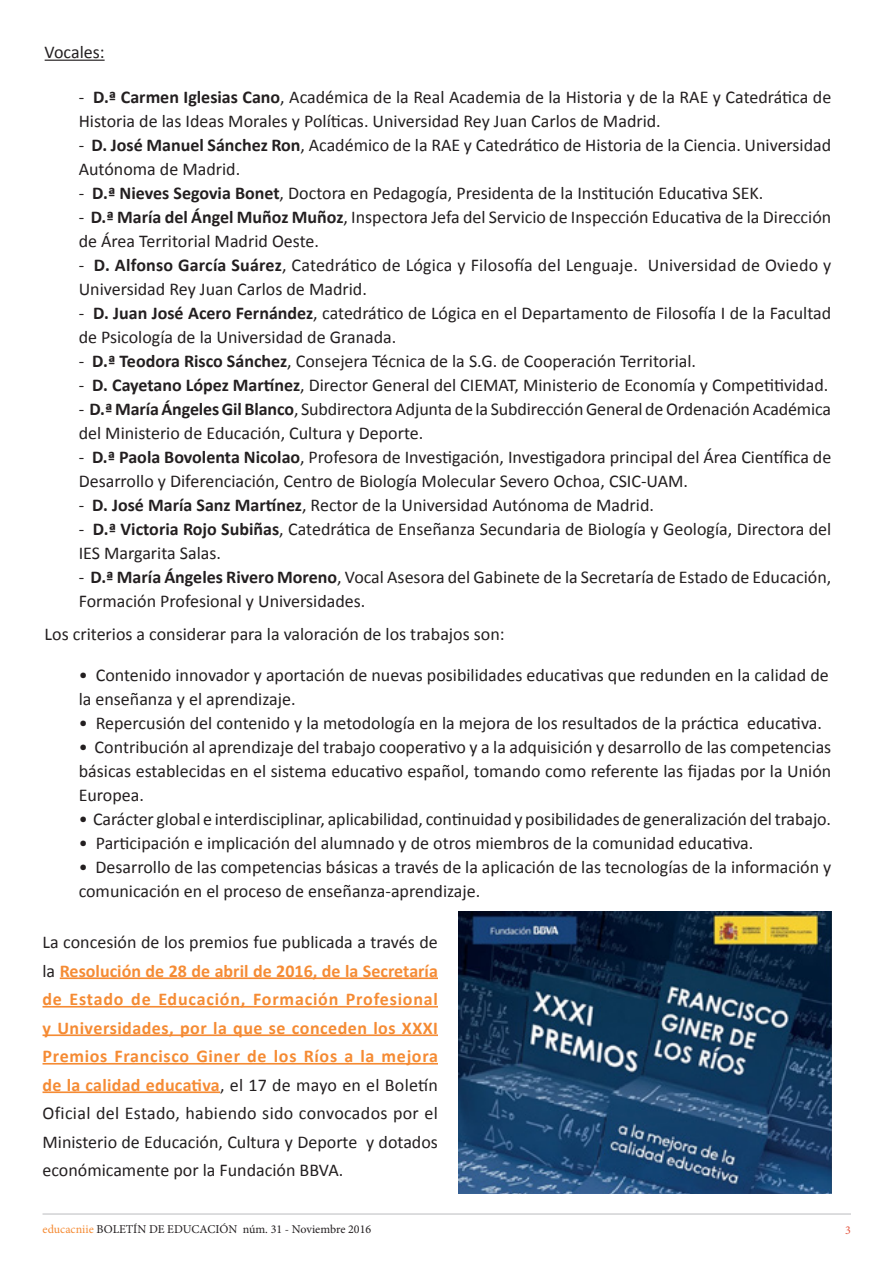
<style>
.page{position:relative;width:893px;height:1263px;background:#fff}
.page>*{position:absolute;margin:0;border:0;box-sizing:border-box;transform-origin:0 0}
.t1{font:18px/24px "Calibri";color:#231f20}
.t2{font:12px "Minion Pro";color:#231f20}
.t3{font:12px "Minion Pro";color:#e55842}
.s1{font-weight:700}
.s2{font-weight:700;color:#f58b34}
.s3{color:#f58b34}
</style>
<div class="page">
<hr style="left:43px;top:1213px;width:808px;height:2px;background:#d1d2d4">
<hr style="left:45px;top:60px;width:60px;height:1px;background:#231f20">
<hr style="left:60px;top:977px;width:378px;height:2px;background:#f58b34">
<hr style="left:43px;top:1006px;width:395px;height:1px;background:#f58b34">
<hr style="left:43px;top:1034px;width:395px;height:2px;background:#f58b34">
<hr style="left:43px;top:1063px;width:395px;height:1px;background:#f58b34">
<hr style="left:43px;top:1091px;width:177px;height:2px;background:#f58b34">
<img style="left:459px;top:912px;width:372px;height:282px">
<p class="t1" style="left:45px;top:40px;width:61px">Vocales:</p>
<p class="t1" style="left:79px;top:85px;width:754px">- <span class="s1">D.ª Carmen Iglesias Cano</span>, Académica de la Real Academia de la Historia y de la RAE y Catedrática de<br>Historia de las Ideas Morales y Políticas. Universidad Rey Juan Carlos de Madrid.</p>
<p class="t1" style="left:79px;top:133px;width:754px">- <span class="s1">D. José Manuel Sánchez Ron</span>, Académico de la RAE y Catedrático de Historia de la Ciencia. Universidad<br>Autónoma de Madrid.</p>
<p class="t1" style="left:79px;top:181px;width:686px">- <span class="s1">D.ª Nieves Segovia Bonet</span>, Doctora en Pedagogía, Presidenta de la Institución Educativa SEK.</p>
<p class="t1" style="left:79px;top:205px;width:754px">- <span class="s1">D.ª María del Ángel Muñoz Muñoz</span>, Inspectora Jefa del Servicio de Inspección Educativa de la Dirección de Área Territorial Madrid Oeste.</p>
<p class="t1" style="left:79px;top:253px;width:754px">- <span class="s1">D. Alfonso García Suárez</span>, Catedrático de Lógica y Filosofía del Lenguaje. Universidad de Oviedo y<br>Universidad Rey Juan Carlos de Madrid.</p>
<p class="t1" style="left:79px;top:301px;width:754px">- <span class="s1">D. Juan José Acero Fernández</span>, catedrático de Lógica en el Departamento de Filosofía I de la Facultad de Psicología de la Universidad de Granada.</p>
<p class="t1" style="left:79px;top:349px;width:619px">- <span class="s1">D.ª Teodora Risco Sánchez</span>, Consejera Técnica de la S.G. de Cooperación Territorial.</p>
<p class="t1" style="left:79px;top:373px;width:751px">- <span class="s1">D. Cayetano López Martínez</span>, Director General del CIEMAT, Ministerio de Economía y Competitividad.</p>
<p class="t1" style="left:79px;top:397px;width:754px">- <span class="s1">D.ª María Ángeles Gil Blanco</span>, Subdirectora Adjunta de la Subdirección General de Ordenación Académica del Ministerio de Educación, Cultura y Deporte.</p>
<p class="t1" style="left:79px;top:445px;width:754px">- <span class="s1">D.ª Paola Bovolenta Nicolao</span>, Profesora de Investigación, Investigadora principal del Área Científica de<br>Desarrollo y Diferenciación, Centro de Biología Molecular Severo Ochoa, CSIC-UAM.</p>
<p class="t1" style="left:79px;top:493px;width:577px">- <span class="s1">D. José María Sanz Martínez</span>, Rector de la Universidad Autónoma de Madrid.</p>
<p class="t1" style="left:79px;top:517px;width:754px">- <span class="s1">D.ª Victoria Rojo Subiñas</span>, Catedrática de Enseñanza Secundaria de Biología y Geología, Directora del<br>IES Margarita Salas.</p>
<p class="t1" style="left:79px;top:565px;width:754px">- <span class="s1">D.ª María Ángeles Rivero Moreno</span>, Vocal Asesora del Gabinete de la Secretaría de Estado de Educación,<br>Formación Profesional y Universidades.</p>
<p class="t1" style="left:45px;top:622px;width:461px">Los criterios a considerar para la valoración de los trabajos son:</p>
<p class="t1" style="left:79px;top:663px;width:752px">• Contenido innovador y aportación de nuevas posibilidades educativas que redunden en la calidad de la enseñanza y el aprendizaje.</p>
<p class="t1" style="left:79px;top:711px;width:745px">• Repercusión del contenido y la metodología en la mejora de los resultados de la práctica educativa.</p>
<p class="t1" style="left:79px;top:735px;width:754px;text-align:justify">• Contribución al aprendizaje del trabajo cooperativo y a la adquisición y desarrollo de las competencias básicas establecidas en el sistema educativo español, tomando como referente las fijadas por la Unión Europea.</p>
<p class="t1" style="left:79px;top:807px;width:754px">• Carácter global e interdisciplinar, aplicabilidad, continuidad y posibilidades de generalización del trabajo.</p>
<p class="t1" style="left:79px;top:831px;width:676px">• Participación e implicación del alumnado y de otros miembros de la comunidad educativa.</p>
<p class="t1" style="left:79px;top:855px;width:754px">• Desarrollo de las competencias básicas a través de la aplicación de las tecnologías de la información y comunicación en el proceso de enseñanza-aprendizaje.</p>
<p class="t1" style="left:43px;top:928px;width:397px;line-height:28.5px;text-align:justify">La concesión de los premios fue publicada a través de la <span class="s2">Resolución de 28 de abril de 2016, de la Secretaría de Estado de Educación, Formación Profesional y Universidades, por la que se conceden los XXXI Premios Francisco Giner de los Ríos a la mejora de la calidad educativa</span>, el 17 de mayo en el Boletín Oficial del Estado, habiendo sido convocados por el Ministerio de Educación, Cultura y Deporte y dotados económicamente por la Fundación BBVA.</p>
<p class="t2" style="left:43px;top:1221px;width:330px"><span class="s3">educacniie</span> BOLETÍN DE EDUCACIÓN núm. 31 - Noviembre 2016</p>
<p class="t3" style="left:845px;top:1222px;width:7px">3</p>
</div>
